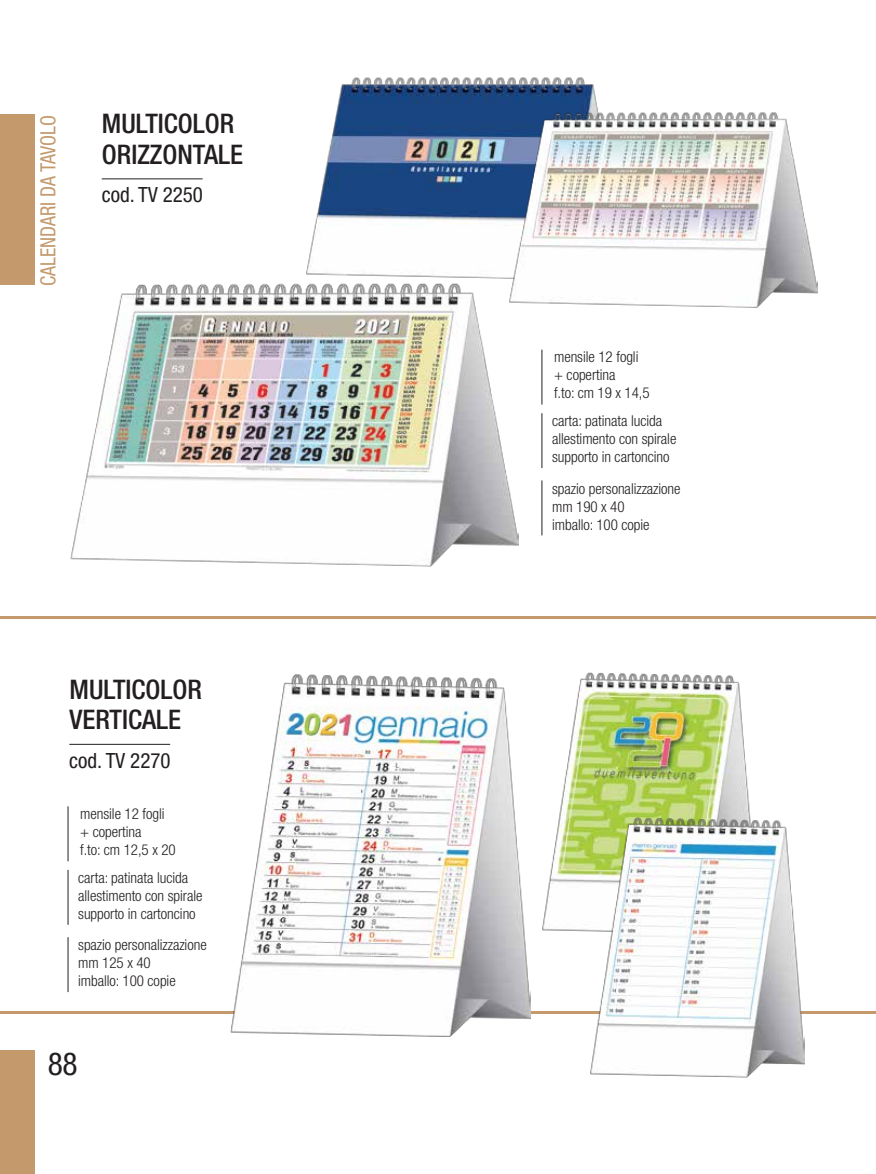
<style>
.page{position:relative;width:876px;height:1174px;background:#fff}
.page>*{position:absolute;margin:0;border:0;box-sizing:border-box;transform-origin:0 0}
.t1{font:condensed 31.65px "Helvetica Neue LT Pro";color:#231f20}
.t2{font:500 condensed 27px/30px "Helvetica Neue LT Pro";color:#231f20}
.t3{font:condensed 21px "Helvetica Neue LT Pro";color:#231f20}
.t4{font:condensed 21px "Helvetica Neue LT Pro";color:#c49a6c;scale:.94 1}
.t5{font:300 condensed 15px/18px "Helvetica Neue LT Pro";letter-spacing:-.005em;color:#231f20}
</style>
<div class="page">
<hr style="left:0;top:1011px;width:876px;height:2px;background:#c49a6c">
<hr style="left:0;top:616px;width:876px;height:3px;background:#c49a6c">
<div style="left:0;top:114px;width:34px;height:171px;background:#c49a6c"></div>
<div style="left:0;top:1050px;width:34px;height:124px;background:#c49a6c"></div>
<img style="left:306px;top:77px;width:291px;height:196px">
<hr style="left:102px;top:178px;width:101px;height:1px;background:#231f20">
<hr style="left:542px;top:413px;width:1px;height:55px;background:#231f20">
<hr style="left:542px;top:350px;width:1px;height:54px;background:#231f20">
<hr style="left:542px;top:480px;width:1px;height:55px;background:#231f20">
<hr style="left:68px;top:870px;width:1px;height:54px;background:#231f20">
<hr style="left:68px;top:806px;width:1px;height:55px;background:#231f20">
<hr style="left:68px;top:937px;width:1px;height:55px;background:#231f20">
<img style="left:509px;top:105px;width:309px;height:202px">
<img style="left:70px;top:273px;width:448px;height:293px">
<hr style="left:69px;top:744px;width:101px;height:1px;background:#231f20">
<img style="left:230px;top:674px;width:300px;height:363px">
<img style="left:542px;top:672px;width:209px;height:260px">
<img style="left:589px;top:816px;width:215px;height:261px">
<h3 class="t4" style="left:36px;top:286px;width:183px;rotate:-90deg">CALENDARI DA TAVOLO</h3>
<h2 class="t2" style="left:102px;top:109px;width:143px">MULTICOLOR<br>ORIZZONTALE</h2>
<h3 class="t3" style="left:102px;top:182px;width:103px">cod. TV 2250</h3>
<h2 class="t2" style="left:70px;top:674px;width:134px">MULTICOLOR<br>VERTICALE</h2>
<h3 class="t3" style="left:69px;top:748px;width:103px">cod. TV 2270</h3>
<p class="t5" style="left:80px;top:804px;width:97px">mensile 12 fogli + copertina<br>f.to: cm 12,5 x 20</p>
<p class="t5" style="left:78px;top:868px;width:126px">carta: patinata lucida allestimento con spirale supporto in cartoncino</p>
<p class="t5" style="left:78px;top:936px;width:130px">spazio personalizzazione mm 125 x 40<br>imballo: 100 copie</p>
<h1 class="t1" style="left:48px;top:1045px;width:31px">88</h1>
<p class="t5" style="left:554px;top:347px;width:97px">mensile 12 fogli + copertina<br>f.to: cm 19 x 14,5</p>
<p class="t5" style="left:552px;top:412px;width:126px">carta: patinata lucida allestimento con spirale supporto in cartoncino</p>
<p class="t5" style="left:552px;top:479px;width:130px">spazio personalizzazione mm 190 x 40<br>imballo: 100 copie</p>
</div>
